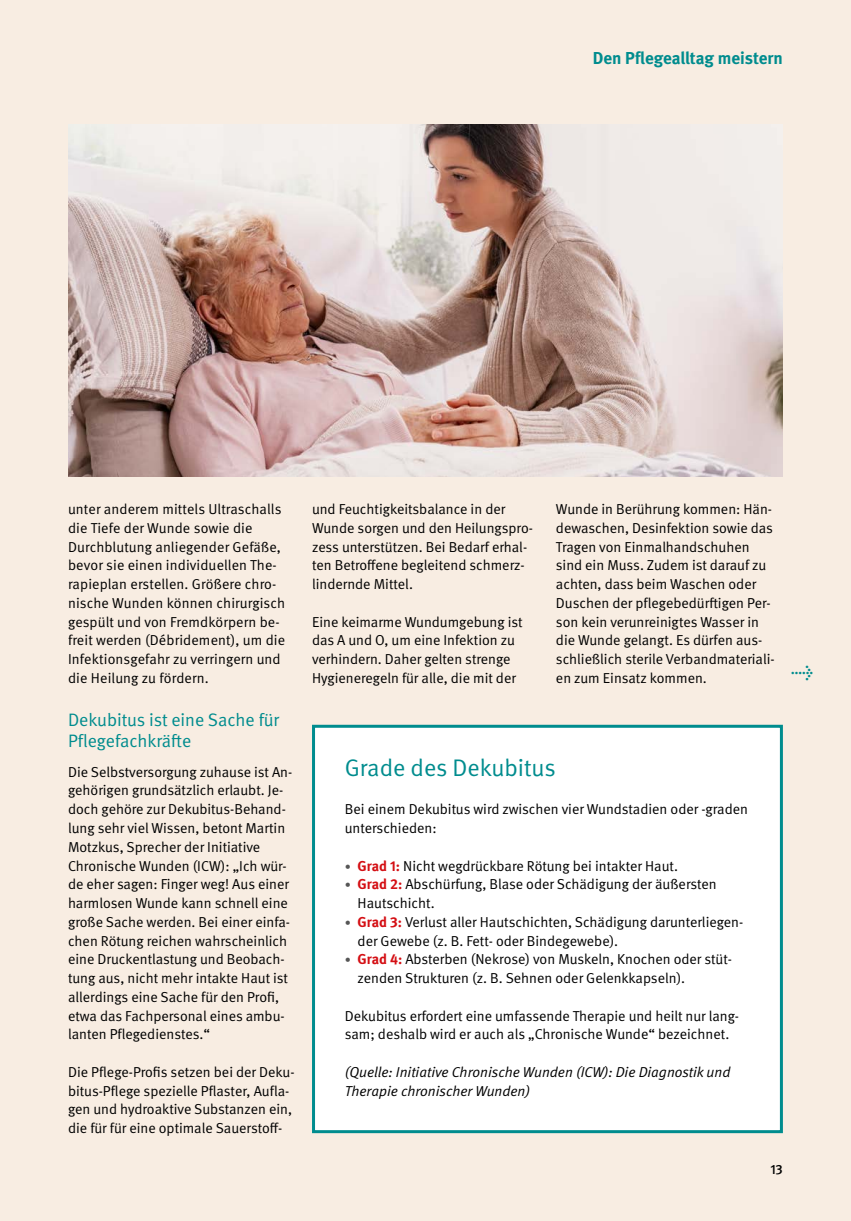
<style>
.page{position:relative;width:851px;height:1221px;background:#fff}
.page>*{position:absolute;margin:0;border:0;box-sizing:border-box;transform-origin:0 0}
.t1{font:25.5px "DGUV Meta";color:#008c8e}
._01_Überschriften_Kasten-Ü{font:24px "DGUV Meta";color:#008c8e}
._01_Überschriften_Subhead{font:18px/21px "DGUV Meta";color:#008c8e}
.t2{font:700 17.25px "DGUV Meta";color:#008c8e}
._01_Überschriften_Fließtext{font:14.4px/18.8px "DGUV Meta";color:#000}
._02_Fließtext_Fließ_Abstand{font:14.4px/18.8px "DGUV Meta";letter-spacing:.005em;color:#000}
._01_Überschriften_Fließtext-2{font:italic 14.4px/18.8px "DGUV Meta";color:#000}
.t3{font:500 13.5px "DGUV Meta";color:#000}
.s1{font-size:12px;color:#565656}
.s2{font-weight:700;color:#d40f14}
</style>
<div class="page">
<div style="left:0;top:0;width:850px;height:1220px;background:#f8ede2"></div>
<div style="left:313px;top:726px;width:468px;height:405px;background:#fff"></div>
<div style="left:312px;top:724px;width:470px;height:409px;border:3px solid #008c8e"></div>
<img style="left:68px;top:124px;width:714px;height:352px">
<p class="t2" style="left:592px;top:48px;width:192px">Den Pflegealltag meistern</p>
<p class="_02_Fließtext_Fließ_Abstand" style="left:68px;top:500px;width:219px">unter anderem mittels Ultraschalls die Tiefe der Wunde sowie die Durchblutung anliegender Gefäße, bevor sie einen individuellen The&shy;rapieplan erstellen. Größere chro&shy;nische Wunden können chirurgisch gespült und von Fremdkörpern be&shy;freit werden (Débridement), um die Infektionsgefahr zu verringern und die Heilung zu fördern.</p>
<h3 class="_01_Überschriften_Subhead" style="left:68px;top:709px;width:212px">Dekubitus ist eine Sache für<br>Pflegefachkräfte</h3>
<p class="_01_Überschriften_Fließtext" style="left:68px;top:762px;width:226px">Die Selbstversorgung zuhause ist An&shy;gehörigen grundsätzlich erlaubt. Je&shy;doch gehöre zur Dekubitus-Behand&shy;lung sehr viel Wissen, betont Martin Motzkus, Sprecher der Initiative Chronische Wunden (ICW): „Ich wür&shy;de eher sagen: Finger weg! Aus einer harmlosen Wunde kann schnell eine große Sache werden. Bei einer einfa&shy;chen Rötung reichen wahrscheinlich eine Druckentlastung und Beobach&shy;tung aus, nicht mehr intakte Haut ist allerdings eine Sache für den Profi, etwa das Fachpersonal eines ambu&shy;lanten Pflegedienstes.“</p>
<p class="_01_Überschriften_Fließtext" style="left:68px;top:1062px;width:228px">Die Pflege-Profis setzen bei der Deku&shy;bitus-Pflege spezielle Pflaster, Aufla&shy;gen und hydroaktive Substanzen ein, die für für eine optimale Sauerstoff-</p>
<p class="_01_Überschriften_Fließtext" style="left:312px;top:500px;width:222px">und Feuchtigkeitsbalance in der<br>Wunde sorgen und den Heilungspro&shy;zess unterstützen. Bei Bedarf erhal&shy;ten Betroffene begleitend schmerz&shy;lindernde Mittel.</p>
<p class="_01_Überschriften_Fließtext" style="left:312px;top:612px;width:212px">Eine keimarme Wundumgebung ist das A und O, um eine Infektion zu verhindern. Daher gelten strenge Hygieneregeln für alle, die mit der</p>
<p class="_01_Überschriften_Fließtext" style="left:556px;top:500px;width:220px">Wunde in Berührung kommen: Hän&shy;dewaschen, Desinfektion sowie das<br>Tragen von Einmalhandschuhen sind ein Muss. Zudem ist darauf zu achten, dass beim Waschen oder<br>Duschen der pflegebedürftigen Per&shy;son kein verunreinigtes Wasser in die Wunde gelangt. Es dürfen aus&shy;schließlich sterile Verbandmateriali&shy;en zum Einsatz kommen.</p>
<h1 class="t1" style="left:791px;top:657px;width:23px">→</h1>
<h3 class="_01_Überschriften_Kasten-Ü" style="left:345px;top:753px;width:212px">Grade des Dekubitus</h3>
<p class="_01_Überschriften_Fließtext" style="left:345px;top:800px;width:404px">Bei einem Dekubitus wird zwischen vier Wundstadien oder -graden unterschieden:</p>
<p class="_01_Überschriften_Fließtext" style="left:345px;top:856px;width:335px"><span class="s1">•</span> <span class="s2">Grad 1:</span> Nicht wegdrückbare Rötung bei intakter Haut.</p>
<p class="_01_Überschriften_Fließtext" style="left:357px;top:875px;width:360px;text-indent:-13px"><span class="s1">•</span> <span class="s2">Grad 2:</span> Abschürfung, Blase oder Schädigung der äußersten<br>Hautschicht.</p>
<p class="_01_Überschriften_Fließtext" style="left:357px;top:912px;width:387px;text-indent:-13px"><span class="s1">•</span> <span class="s2">Grad 3:</span> Verlust aller Hautschichten, Schädigung darunterliegen&shy;der Gewebe (z. B. Fett- oder Bindegewebe).</p>
<p class="_01_Überschriften_Fließtext" style="left:357px;top:950px;width:376px;text-indent:-13px"><span class="s1">•</span> <span class="s2">Grad 4:</span> Absterben (Nekrose) von Muskeln, Knochen oder stüt&shy;zenden Strukturen (z. B. Sehnen oder Gelenkkapseln).</p>
<p class="_02_Fließtext_Fließ_Abstand" style="left:345px;top:1006px;width:396px">Dekubitus erfordert eine umfassende Therapie und heilt nur lang&shy;sam; deshalb wird er auch als „Chronische Wunde“ bezeichnet.</p>
<p class="_01_Überschriften_Fließtext-2" style="left:345px;top:1062px;width:387px">(Quelle: Initiative Chronische Wunden (ICW): Die Diagnostik und<br>Therapie chronischer Wunden)</p>
<p class="t3" style="left:770px;top:1161px;width:14px">13</p>
</div>
